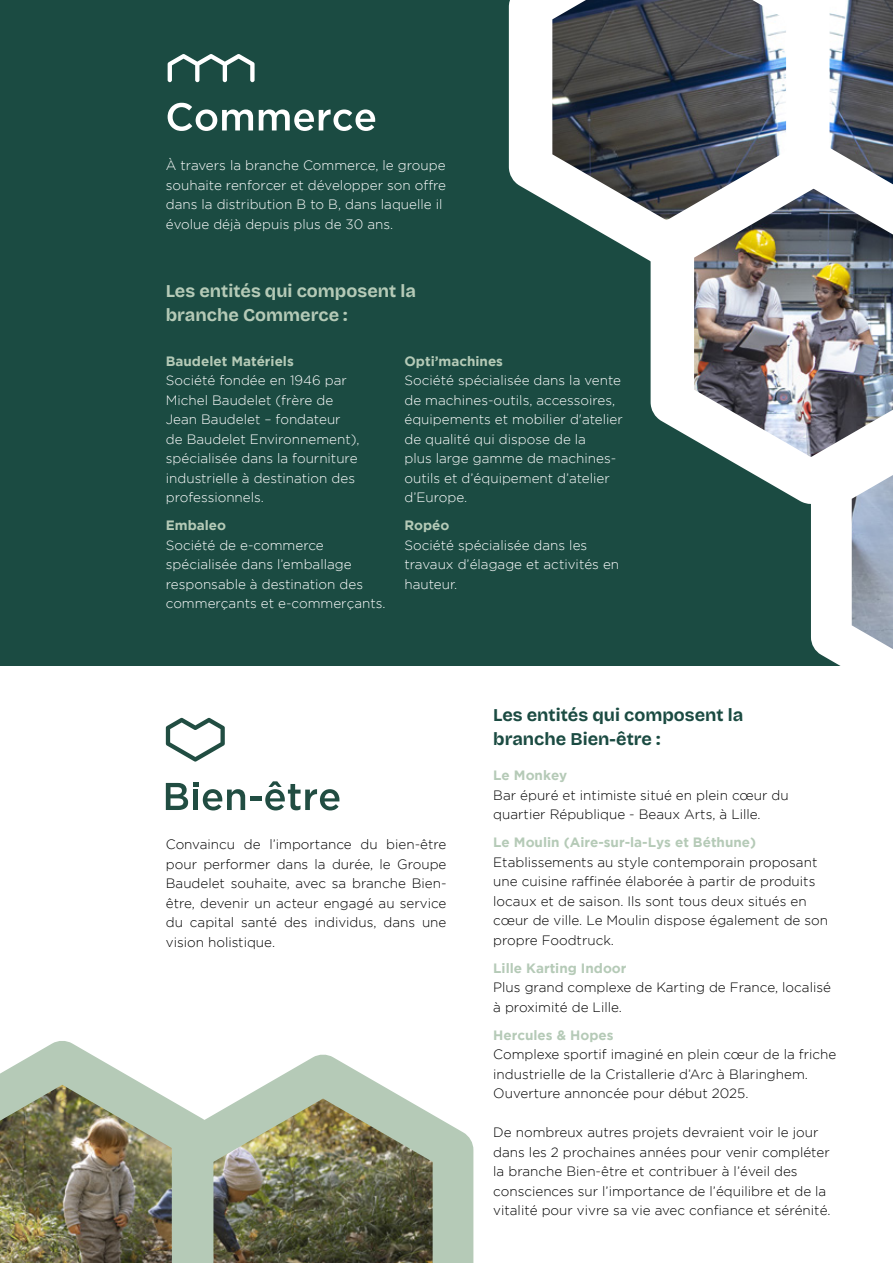
<style>
.page{position:relative;width:893px;height:1263px;background:#fff}
.page>*{position:absolute;margin:0;border:0;box-sizing:border-box;transform-origin:0 0}
.t1{font:700 18px/24px "Bricolage Grotesque";color:#1b4b42}
.t2{font:700 18px/24px "Bricolage Grotesque";color:#b5cab7}
.t3{font:300 13.5px/19.5px "Gotham";color:#000}
.t4{font:300 13.5px/19.5px "Gotham";color:#fff}
.t5{font:700 13.5px "Gotham";color:#b5cab7}
</style>
<div class="page">
<div style="left:0;top:0;width:893px;height:665px;background:#1b4b42"></div>
<svg style="left:526px;top:0;width:367px;height:666px"></svg>
<svg style="left:811px;top:504px;width:82px;height:162px;background:#d0d6dd"></svg>
<img style="left:651px;top:139px;width:242px;height:365px">
<svg style="left:509px;top:0;width:320px;height:269px;background:#868c8d"></svg>
<img style="left:0;top:1041px;width:173px;height:222px">
<img style="left:173px;top:1054px;width:300px;height:209px">
<svg style="left:168px;top:54px;width:87px;height:28px"></svg>
<svg style="left:168px;top:103px;width:85px;height:28px"></svg>
<svg style="left:259px;top:109px;width:116px;height:22px"></svg>
<svg style="left:166px;top:718px;width:59px;height:43px"></svg>
<svg style="left:166px;top:782px;width:79px;height:28px"></svg>
<hr style="left:250px;top:796px;width:11px;height:4px;background:#214d42">
<svg style="left:265px;top:781px;width:74px;height:29px"></svg>
<p class="t4" style="left:166px;top:156px;width:282px">À travers la branche Commerce, le groupe souhaite renforcer et développer son offre dans la distribution B to B, dans laquelle il évolue déjà depuis plus de 30 ans.</p>
<h1 class="t2" style="left:166px;top:278px;width:252px">Les entités qui composent la branche Commerce :</h1>
<p class="t5" style="left:166px;top:353px;width:129px">Baudelet Matériels</p>
<p class="t4" style="left:166px;top:370px;width:195px">Société fondée en 1946 par<br>Michel Baudelet (frère de<br>Jean Baudelet – fondateur de Baudelet Environnement), spécialisée dans la fourniture industrielle à destination des professionnels.</p>
<p class="t5" style="left:166px;top:517px;width:62px">Embaleo</p>
<p class="t4" style="left:166px;top:535px;width:221px">Société de e-commerce spécialisée dans l’emballage responsable à destination des commerçants et e-commerçants.</p>
<p class="t5" style="left:404px;top:353px;width:100px">Opti’machines</p>
<p class="t4" style="left:404px;top:370px;width:220px">Société spécialisée dans la vente de machines-outils, accessoires, équipements et mobilier d'atelier de qualité qui dispose de la<br>plus large gamme de machines&shy;outils et d’équipement d’atelier d’Europe.</p>
<p class="t5" style="left:404px;top:517px;width:47px">Ropéo</p>
<p class="t4" style="left:404px;top:535px;width:216px">Société spécialisée dans les travaux d’élagage et activités en hauteur.</p>
<h1 class="t1" style="left:493px;top:701px;width:252px">Les entités qui composent la branche Bien-être :</h1>
<p class="t3" style="left:166px;top:834px;width:282px;text-align:justify">Convaincu de l’importance du bien-être pour performer dans la durée, le Groupe Baudelet souhaite, avec sa branche Bien&shy;être, devenir un acteur engagé au service du capital santé des individus, dans une vision holistique.</p>
<p class="t5" style="left:493px;top:768px;width:76px">Le Monkey</p>
<p class="t3" style="left:493px;top:785px;width:297px">Bar épuré et intimiste situé en plein cœur du quartier République - Beaux Arts, à Lille.</p>
<p class="t5" style="left:493px;top:835px;width:264px">Le Moulin (Aire-sur-la-Lys et Béthune)</p>
<p class="t3" style="left:493px;top:852px;width:336px">Etablissements au style contemporain proposant une cuisine raffinée élaborée à partir de produits locaux et de saison. Ils sont tous deux situés en cœur de ville. Le Moulin dispose également de son propre Foodtruck.</p>
<p class="t5" style="left:493px;top:960px;width:135px">Lille Karting Indoor</p>
<p class="t3" style="left:493px;top:978px;width:339px">Plus grand complexe de Karting de France, localisé à proximité de Lille.</p>
<p class="t5" style="left:493px;top:1027px;width:122px">Hercules &amp; Hopes</p>
<p class="t3" style="left:493px;top:1045px;width:345px">Complexe sportif imaginé en plein cœur de la friche industrielle de la Cristallerie d’Arc à Blaringhem.<br>Ouverture annoncée pour début 2025.</p>
<p class="t3" style="left:493px;top:1123px;width:339px">De nombreux autres projets devraient voir le jour dans les 2 prochaines années pour venir compléter la branche Bien-être et contribuer à l’éveil des consciences sur l’importance de l’équilibre et de la vitalité pour vivre sa vie avec confiance et sérénité.</p>
</div>
